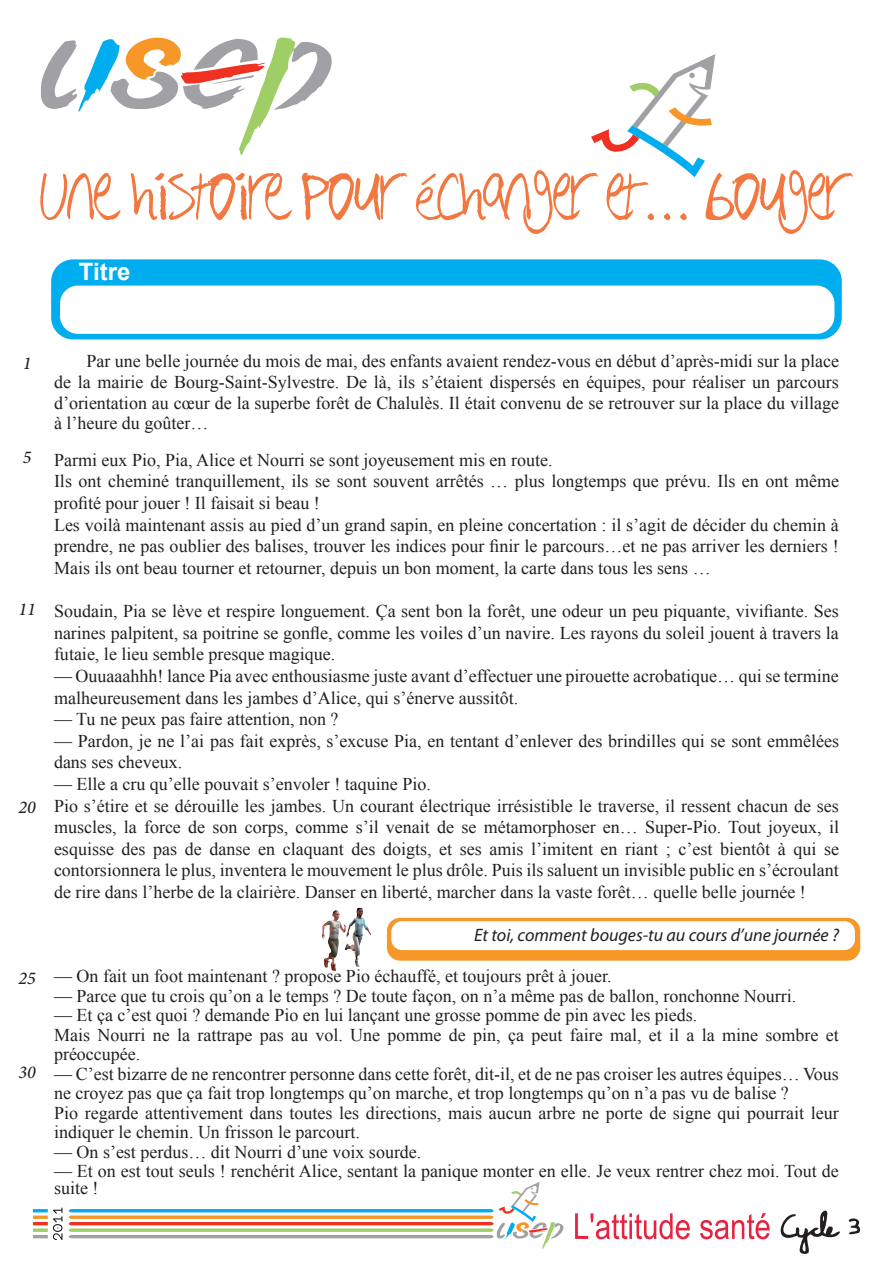
<style>
.page{position:relative;width:893px;height:1263px;background:#fff}
.page>*{position:absolute;margin:0;border:0;box-sizing:border-box;transform-origin:0 0}
.t1{font:700 24px "Arial";color:#fff}
.t2{font:18px/21.6px "Times New Roman";color:#231f20}
.t3{font:italic 18px "Myriad Pro";color:#231f20}
.t4{font:italic 500 18px "Minion Pro";color:#231f20}
</style>
<div class="page">
<svg style="left:848px;top:1218px;width:12px;height:16px"></svg>
<svg style="left:575px;top:1213px;width:115px;height:26px"></svg>
<svg style="left:700px;top:1210px;width:140px;height:44px"></svg>
<svg style="left:33px;top:1207px;width:30px;height:33px"></svg>
<svg style="left:69px;top:1182px;width:495px;height:67px"></svg>
<div style="left:387px;top:918px;width:473px;height:43px;background:#f79727;border-radius:13px"></div>
<div style="left:391px;top:921px;width:464px;height:29px;background:#fff;border-radius:11px"></div>
<svg style="left:41px;top:37px;width:291px;height:118px"></svg>
<svg style="left:40px;top:173px;width:81px;height:47px"></svg>
<svg style="left:131px;top:173px;width:161px;height:47px"></svg>
<svg style="left:302px;top:173px;width:105px;height:47px"></svg>
<svg style="left:416px;top:54px;width:437px;height:180px"></svg>
<div style="left:51px;top:259px;width:791px;height:80px;background:#00aeef;border-radius:22px"></div>
<div style="left:60px;top:286px;width:774px;height:48px;background:#fff;border-radius:18px"></div>
<img style="left:322px;top:910px;width:13px;height:58px">
<img style="left:346px;top:908px;width:12px;height:36px">
<p class="t1" style="left:79px;top:256px;width:53px">Titre</p>
<p class="t4" style="left:23px;top:351px;width:10px">1</p>
<p class="t4" style="left:23px;top:445px;width:10px">5</p>
<p class="t4" style="left:18px;top:597px;width:19px">11</p>
<p class="t4" style="left:18px;top:794px;width:19px">20</p>
<p class="t4" style="left:18px;top:966px;width:19px">25</p>
<p class="t4" style="left:18px;top:1060px;width:19px">30</p>
<p class="t2" style="left:54px;top:350px;width:786px;line-height:20.7px;text-align:justify;text-indent:33px">Par une belle journée du mois de mai, des enfants avaient rendez-vous en début d’après-midi sur la place de la mairie de Bourg-Saint-Sylvestre. De là, ils s’étaient dispersés en équipes, pour réaliser un parcours d’orientation au cœur de la superbe forêt de Chalulès. Il était convenu de se retrouver sur la place du village à l’heure du goûter…</p>
<p class="t2" style="left:54px;top:449px;width:500px">Parmi eux Pio, Pia, Alice et Nourri se sont joyeusement mis en route.</p>
<p class="t2" style="left:54px;top:470px;width:786px">Ils ont cheminé tranquillement, ils se sont souvent arrêtés … plus longtemps que prévu. Ils en ont même profité pour jouer ! Il faisait si beau !</p>
<p class="t2" style="left:54px;top:514px;width:786px;text-align:justify">Les voilà maintenant assis au pied d’un grand sapin, en pleine concertation : il s’agit de décider du chemin à prendre, ne pas oublier des balises, trouver les indices pour finir le parcours…et ne pas arriver les derniers !<br>Mais ils ont beau tourner et retourner, depuis un bon moment, la carte dans tous les sens …</p>
<p class="t2" style="left:54px;top:600px;width:786px;text-align:justify">Soudain, Pia se lève et respire longuement. Ça sent bon la forêt, une odeur un peu piquante, vivifiante. Ses narines palpitent, sa poitrine se gonfle, comme les voiles d’un navire. Les rayons du soleil jouent à travers la futaie, le lieu semble presque magique.</p>
<p class="t2" style="left:54px;top:665px;width:786px">— Ouuaaahhh! lance Pia avec enthousiasme juste avant d’effectuer une pirouette acrobatique… qui se termine malheureusement dans les jambes d’Alice, qui s’énerve aussitôt.</p>
<p class="t2" style="left:54px;top:708px;width:286px">— Tu ne peux pas faire attention, non ?</p>
<p class="t2" style="left:54px;top:730px;width:786px">— Pardon, je ne l’ai pas fait exprès, s’excuse Pia, en tentant d’enlever des brindilles qui se sont emmêlées dans ses cheveux.</p>
<p class="t2" style="left:54px;top:773px;width:378px">— Elle a cru qu’elle pouvait s’envoler ! taquine Pio.</p>
<p class="t2" style="left:54px;top:794px;width:786px;text-align:justify">Pio s’étire et se dérouille les jambes. Un courant électrique irrésistible le traverse, il ressent chacun de ses muscles, la force de son corps, comme s’il venait de se métamorphoser en… Super-Pio. Tout joyeux, il esquisse des pas de danse en claquant des doigts, et ses amis l’imitent en riant ; c’est bientôt à qui se contorsionnera le plus, inventera le mouvement le plus drôle. Puis ils saluent un invisible public en s’écroulant de rire dans l’herbe de la clairière. Danser en liberté, marcher dans la vaste forêt… quelle belle journée !</p>
<p class="t3" style="left:474px;top:924px;width:366px">Et toi, comment bouges-tu au cours d’une journée ?</p>
<p class="t2" style="left:54px;top:965px;width:559px">— On fait un foot maintenant ? propose Pio échauffé, et toujours prêt à jouer.</p>
<p class="t2" style="left:54px;top:985px;width:744px">— Parce que tu crois qu’on a le temps ? De toute façon, on n’a même pas de ballon, ronchonne Nourri.</p>
<p class="t2" style="left:54px;top:1004px;width:645px">— Et ça c’est quoi ? demande Pio en lui lançant une grosse pomme de pin avec les pieds.</p>
<p class="t2" style="left:54px;top:1025px;width:786px;line-height:19.5px">Mais Nourri ne la rattrape pas au vol. Une pomme de pin, ça peut faire mal, et il a la mine sombre et préoccupée.</p>
<p class="t2" style="left:54px;top:1064px;width:786px;line-height:19.5px">— C’est bizarre de ne rencontrer personne dans cette forêt, dit-il, et de ne pas croiser les autres équipes… Vous ne croyez pas que ça fait trop longtemps qu’on marche, et trop longtemps qu’on n’a pas vu de balise ?</p>
<p class="t2" style="left:54px;top:1103px;width:786px;line-height:19.5px">Pio regarde attentivement dans toutes les directions, mais aucun arbre ne porte de signe qui pourrait leur indiquer le chemin. Un frisson le parcourt.</p>
<p class="t2" style="left:54px;top:1141px;width:369px">— On s’est perdus… dit Nourri d’une voix sourde.</p>
<p class="t2" style="left:54px;top:1163px;width:786px;line-height:16.5px">— Et on est tout seuls ! renchérit Alice, sentant la panique monter en elle. Je veux rentrer chez moi. Tout de suite !</p>
</div>
